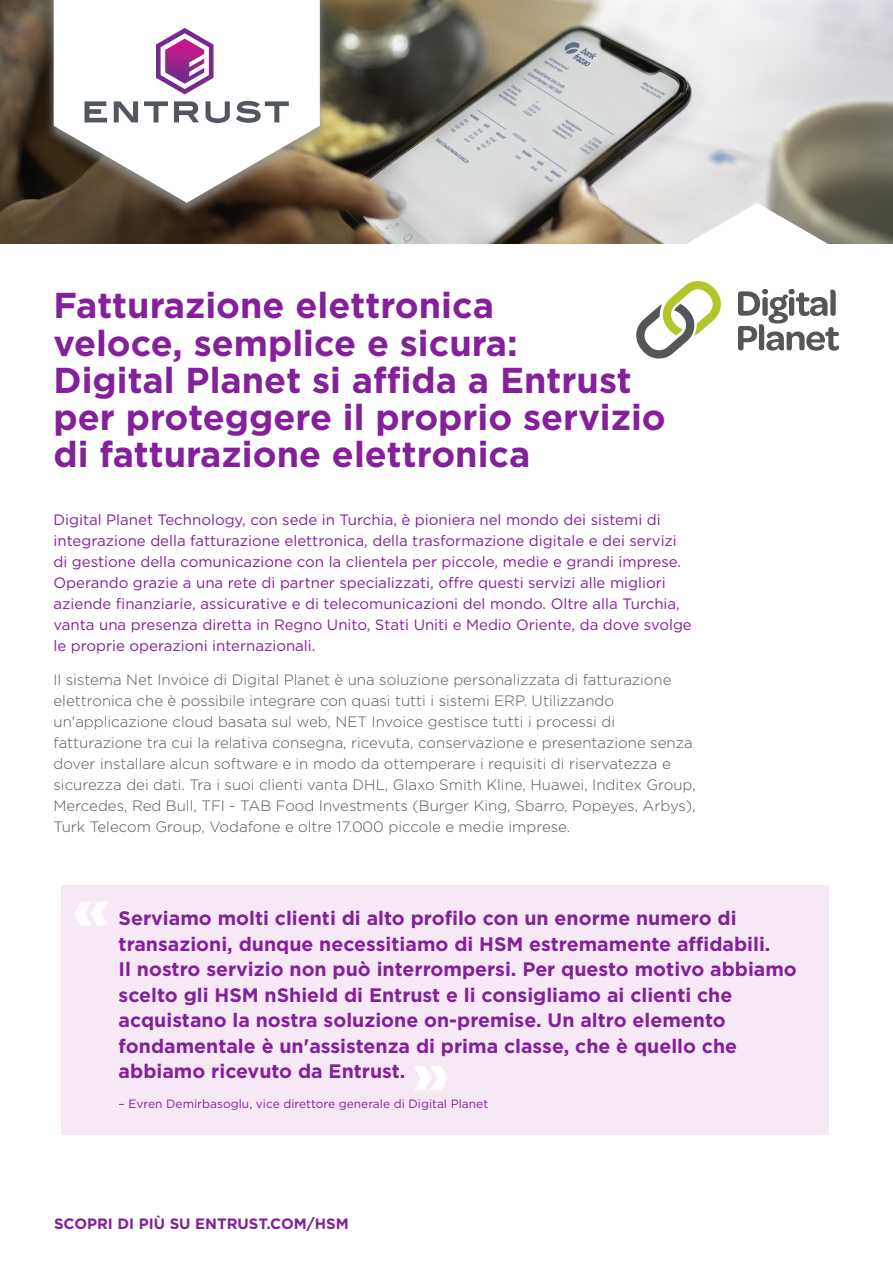
<style>
.page{position:relative;width:893px;height:1263px;background:#fff}
.page>*{position:absolute;margin:0;border:0;box-sizing:border-box;transform-origin:0 0}
.t1{font:700 36px/37px "Gotham";color:#85209b}
.t2{font:700 19.5px/25.5px "Gotham";color:#85209b}
.t3{font:300 15px/21px "Gotham";color:#54555a}
.t4{font:15px/21px "Gotham";color:#85209b}
.t5{font:700 15px "Gotham";color:#85209b}
.t6{font:12px "Gotham";color:#85209b}
</style>
<div class="page">
<img style="left:0;top:0;width:893px;height:243px">
<div style="left:46px;top:0;width:282px;height:217px;background:#96989a;opacity:.75"></div>
<svg style="left:54px;top:0;width:266px;height:203px"></svg>
<svg style="left:85px;top:101px;width:22px;height:21px"></svg>
<svg style="left:114px;top:101px;width:24px;height:21px"></svg>
<svg style="left:144px;top:101px;width:24px;height:21px"></svg>
<svg style="left:174px;top:101px;width:25px;height:21px"></svg>
<svg style="left:206px;top:101px;width:24px;height:22px"></svg>
<svg style="left:236px;top:101px;width:53px;height:22px"></svg>
<svg style="left:156px;top:28px;width:58px;height:66px"></svg>
<div style="left:61px;top:885px;width:767px;height:250px;background:#f6e9f5"></div>
<svg style="left:414px;top:1066px;width:34px;height:24px"></svg>
<svg style="left:74px;top:901px;width:34px;height:25px"></svg>
<svg style="left:635px;top:203px;width:204px;height:156px"></svg>
<h1 class="t1" style="left:54px;top:287px;width:614px">Fatturazione elettronica<br>veloce, semplice e sicura:<br>Digital Planet si affida a Entrust per proteggere il proprio servizio di fatturazione elettronica</h1>
<p class="t4" style="left:54px;top:508px;width:640px">Digital Planet Technology, con sede in Turchia, è pioniera nel mondo dei sistemi di integrazione della fatturazione elettronica, della trasformazione digitale e dei servizi di gestione della comunicazione con la clientela per piccole, medie e grandi imprese.<br>Operando grazie a una rete di partner specializzati, offre questi servizi alle migliori aziende finanziarie, assicurative e di telecomunicazioni del mondo. Oltre alla Turchia, vanta una presenza diretta in Regno Unito, Stati Uniti e Medio Oriente, da dove svolge le proprie operazioni internazionali.</p>
<p class="t3" style="left:54px;top:669px;width:644px">Il sistema Net Invoice di Digital Planet è una soluzione personalizzata di fatturazione elettronica che è possibile integrare con quasi tutti i sistemi ERP. Utilizzando un'applicazione cloud basata sul web, NET Invoice gestisce tutti i processi di fatturazione tra cui la relativa consegna, ricevuta, conservazione e presentazione senza dover installare alcun software e in modo da ottemperare i requisiti di riservatezza e sicurezza dei dati. Tra i suoi clienti vanta DHL, Glaxo Smith Kline, Huawei, Inditex Group, Mercedes, Red Bull, TFI - TAB Food Investments (Burger King, Sbarro, Popeyes, Arbys), Turk Telecom Group, Vodafone e oltre 17.000 piccole e medie imprese.</p>
<p class="t2" style="left:119px;top:905px;width:680px">Serviamo molti clienti di alto profilo con un enorme numero di transazioni, dunque necessitiamo di HSM estremamente affidabili.<br>Il nostro servizio non può interrompersi. Per questo motivo abbiamo scelto gli HSM nShield di Entrust e li consigliamo ai clienti che acquistano la nostra soluzione on-premise. Un altro elemento fondamentale è un'assistenza di prima classe, che è quello che abbiamo ricevuto da Entrust.</p>
<p class="t6" style="left:119px;top:1096px;width:371px">– Evren Demirbasoglu, vice direttore generale di Digital Planet</p>
<p class="t5" style="left:54px;top:1214px;width:296px">SCOPRI DI PIÙ SU ENTRUST.COM/HSM</p>
</div>
